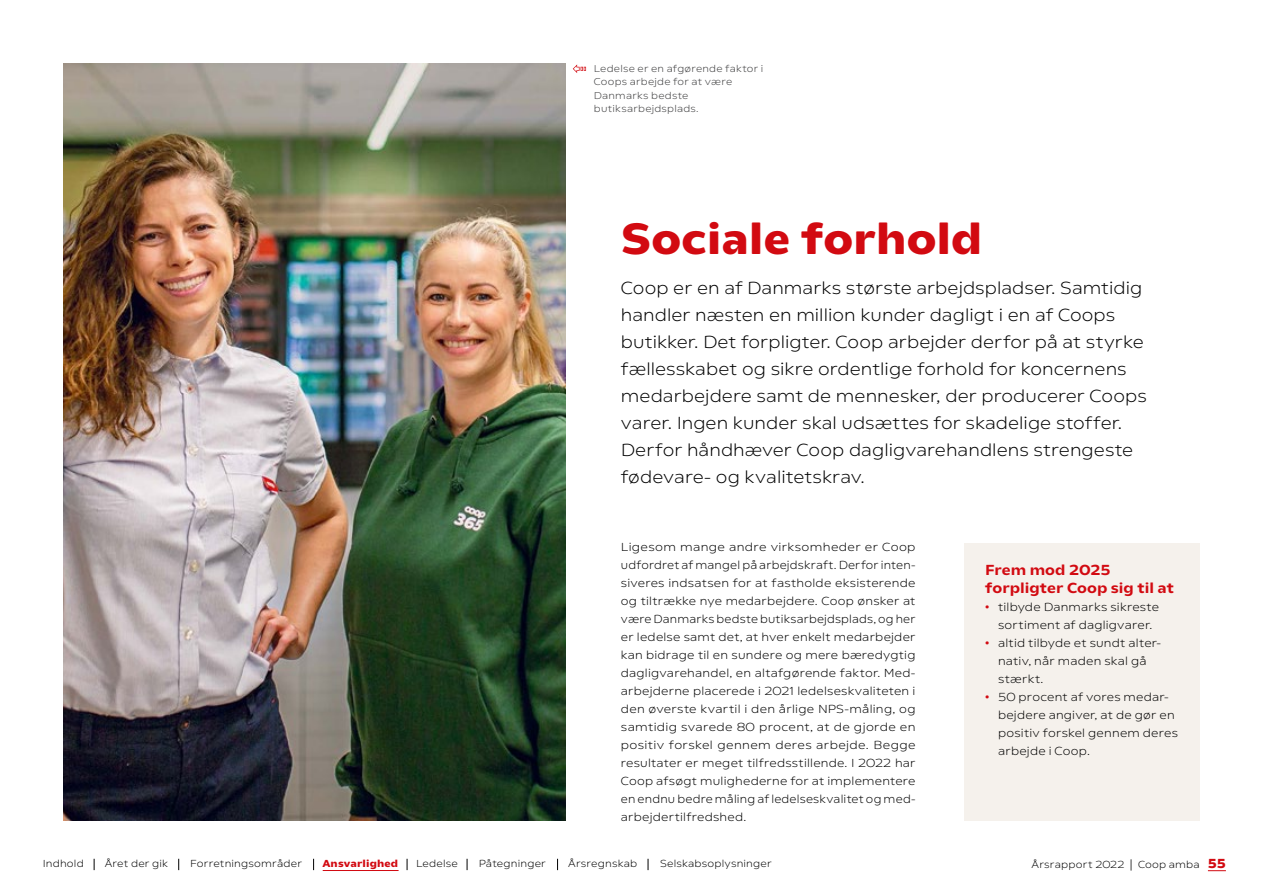
<style>
.page{position:relative;width:1263px;height:893px;background:#fff}
.page>*{position:absolute;margin:0;border:0;box-sizing:border-box;transform-origin:0 0}
.t1{font:700 45px "COOPPRINT";color:#d20a11}
.t2{font:300 18px/27px "COOPPRINT";letter-spacing:.005em;color:#000}
.t3{font:600 15px/18px "COOPPRINT";color:#d20a11}
.t4{font:300 12px/18px "COOPPRINT";letter-spacing:.02em;color:#000}
.t5{font:300 10.5px "COOPPRINT";letter-spacing:.02em;color:#000}
.t6{font:700 10.5px "COOPPRINT";letter-spacing:.01em;color:#d20a11}
.t7{font:300 10.2px/13.5px "COOPPRINT";letter-spacing:.025em;color:#3a3a3b}
.s1{font-weight:700;color:#d20a11}
.s2{font-size:12px}
.s3{font-weight:700;font-size:13.5px;color:#d20a11}
</style>
<div class="page">
<img style="left:64px;top:64px;width:502px;height:757px">
<div style="left:964px;top:543px;width:236px;height:277px;background:#f5f1ec"></div>
<svg style="left:573px;top:64px;width:13px;height:9px"></svg>
<svg style="left:1208px;top:870px;width:18px;height:1px"></svg>
<hr style="left:323px;top:870px;width:76px;height:1px;background:#d20a11">
<p class="t7" style="left:594px;top:62px;width:171px">Ledelse er en afgørende faktor i<br>Coops arbejde for at være<br>Danmarks bedste butiksarbejdsplads.</p>
<h1 class="t1" style="left:621px;top:214px;width:363px">Sociale forhold</h1>
<p class="t2" style="left:621px;top:274px;width:527px">Coop er en af Danmarks største arbejdspladser. Samtidig handler næsten en million kunder dagligt i en af Coops butikker. Det forpligter. Coop arbejder derfor på at styrke fællesskabet og sikre ordentlige forhold for koncernens medarbejdere samt de mennesker, der producerer Coops varer. Ingen kunder skal udsættes for skadelige stoffer.<br>Derfor håndhæver Coop dagligvarehandlens strengeste fødevare- og kvalitetskrav.</p>
<p class="t4" style="left:621px;top:538px;width:296px;text-align:justify">Ligesom mange andre virksomheder er Coop udfordret af mangel på arbejdskraft. Derfor inten&shy;siveres indsatsen for at fastholde eksisterende og tiltrække nye medarbejdere. Coop ønsker at være Danmarks bedste butiksarbejdsplads, og her er ledelse samt det, at hver enkelt medarbejder kan bidrage til en sundere og mere bæredygtig dagligvarehandel, en altafgørende faktor. Med&shy;arbejderne placerede i 2021 ledelseskvaliteten i den øverste kvartil i den årlige NPS-måling, og samtidig svarede 80 procent, at de gjorde en positiv forskel gennem deres arbejde. Begge resultater er meget tilfredsstillende. I 2022 har Coop afsøgt mulighederne for at implementere en endnu bedre måling af ledelseskvalitet og med&shy;arbejdertilfredshed.</p>
<p class="t3" style="left:985px;top:561px;width:190px">Frem mod 2025 forpligter Coop sig til at</p>
<p class="t4" style="left:985px;top:598px;width:175px;text-align:center"><span class="s1">•</span> tilbyde Danmarks sikreste sortiment af dagligvarer.</p>
<p class="t4" style="left:998px;top:634px;width:164px;text-indent:-13px"><span class="s1">•</span> altid tilbyde et sundt alter&shy;nativ, når maden skal gå stærkt.</p>
<p class="t4" style="left:998px;top:688px;width:181px;text-indent:-13px"><span class="s1">•</span> 50 procent af vores medar&shy;bejdere angiver, at de gør en positiv forskel gennem deres arbejde i Coop.</p>
<p class="t5" style="left:43px;top:858px;width:43px">Indhold</p>
<p class="t5" style="left:105px;top:858px;width:65px">Året der gik</p>
<p class="t5" style="left:190px;top:858px;width:114px">Forretningsområder</p>
<p class="t6" style="left:322px;top:858px;width:77px">Ansvarlighed</p>
<p class="t5" style="left:416px;top:858px;width:43px">Ledelse</p>
<p class="t5" style="left:479px;top:858px;width:69px">Påtegninger</p>
<p class="t5" style="left:568px;top:858px;width:71px">Årsregnskab</p>
<p class="t5" style="left:660px;top:858px;width:113px">Selskabsoplysninger</p>
<p class="t5" style="left:1031px;top:858px;width:196px">Årsrapport 2022 <span class="s2">|</span> Coop amba <span class="s3">55</span></p>
</div>
